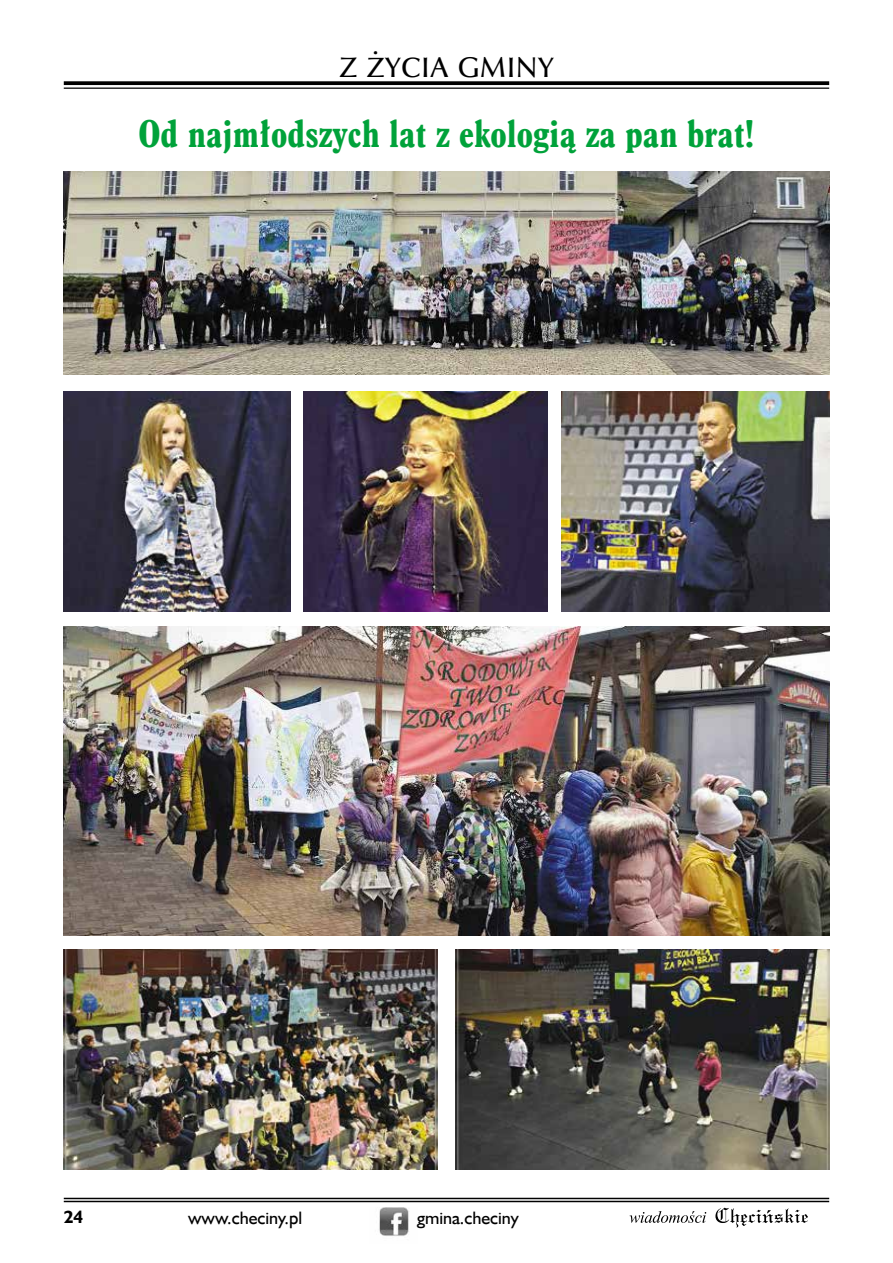
<style>
.page{position:relative;width:893px;height:1263px;background:#fff}
.page>*{position:absolute;margin:0;border:0;box-sizing:border-box;transform-origin:0 0}
.t1{font:37.5px "Aldine 721 Bd Cn EU";color:#00a23a}
.t2{font:28.5px "Zapf Humnst Dm EU";letter-spacing:.04em;color:#000}
.t3{font:18px "Humanst 521 EU";color:#000}
.t4{font:700 18px "Humanst 521 EU";color:#000}
</style>
<div class="page">
<img style="left:64px;top:172px;width:765px;height:203px">
<svg style="left:64px;top:81px;width:765px;height:4px;background:#121212"></svg>
<hr style="left:64px;top:88px;width:765px;height:1px;background:#000">
<hr style="left:64px;top:1198px;width:765px;height:1px;background:#000">
<hr style="left:64px;top:1201px;width:765px;height:1px;background:#000">
<svg style="left:715px;top:1208px;width:93px;height:19px"></svg>
<svg style="left:629px;top:1211px;width:77px;height:12px"></svg>
<img style="left:379px;top:1208px;width:30px;height:28px">
<img style="left:64px;top:626px;width:765px;height:309px">
<img style="left:64px;top:949px;width:374px;height:220px">
<img style="left:455px;top:949px;width:374px;height:220px">
<img style="left:562px;top:391px;width:267px;height:220px">
<img style="left:64px;top:391px;width:226px;height:220px">
<img style="left:303px;top:391px;width:245px;height:220px">
<p class="t2" style="left:340px;top:49px;width:215px">Z ŻYCIA GMINY</p>
<p class="t1" style="left:139px;top:108px;width:617px">Od najmłodszych lat z ekologią za pan brat!</p>
<p class="t4" style="left:64px;top:1206px;width:21px">24</p>
<p class="t3" style="left:188px;top:1207px;width:116px">www.checiny.pl</p>
<p class="t3" style="left:417px;top:1207px;width:103px">gmina.checiny</p>
</div>
